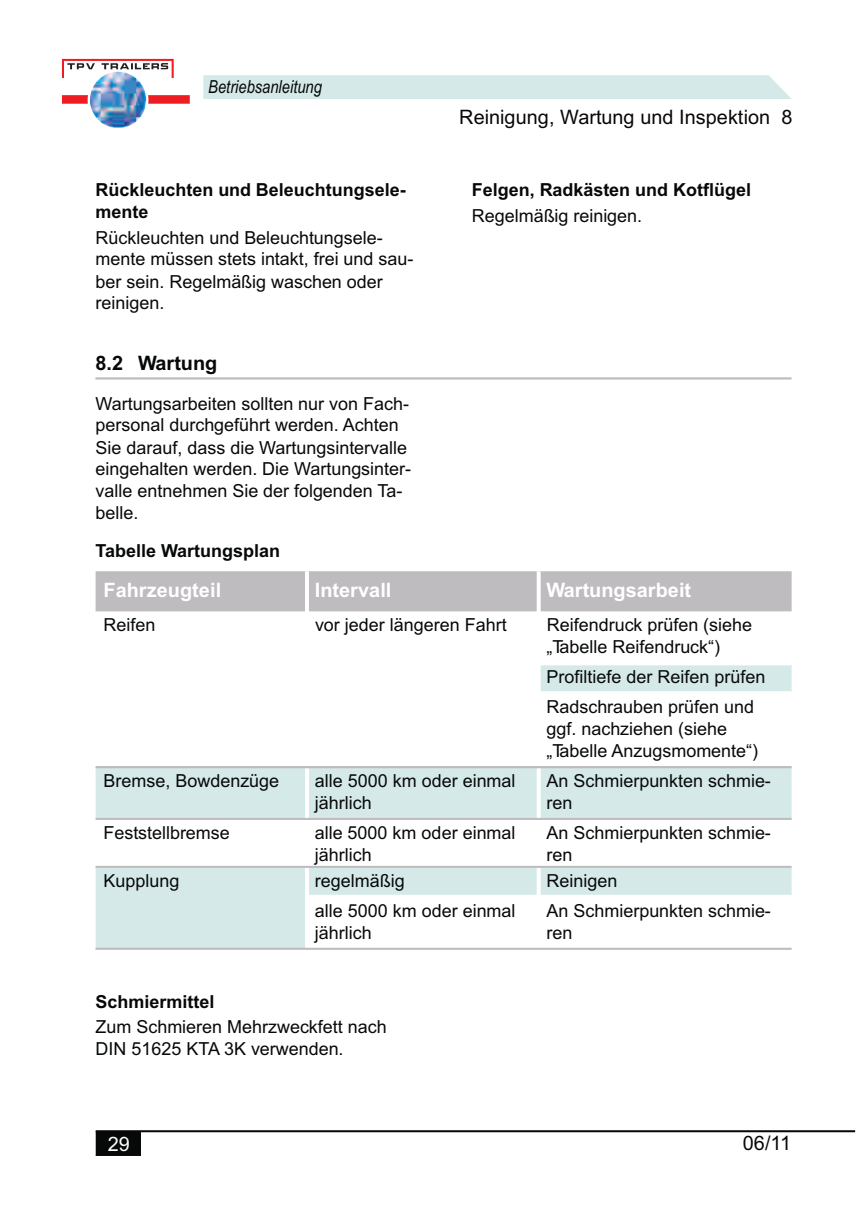
<style>
.page{position:relative;width:862px;height:1214px;background:#fff}
.page>*{position:absolute;margin:0;border:0;box-sizing:border-box;transform-origin:0 0}
.t1{font:19.8px "Arial";color:#070909}
.t2{font:700 19.8px "Arial";color:#fff}
.t3{font:700 19.8px "Arial";color:#070909}
.t4{font:19.8px "Arial";color:#fff}
.t5{font:18px/22px "Arial";color:#070909}
.t6{font:700 18px/22px "Arial";color:#070909}
.t7{font:italic 18px "Arial Narrow";color:#070909}
</style>
<div class="page">
<hr style="left:96px;top:377px;width:695px;height:2px;background:#bfbcbf">
<div style="left:96px;top:571px;width:695px;height:40px;background:#bfbcbf"></div>
<div style="left:540px;top:665px;width:251px;height:26px;background:#d6e9e9"></div>
<div style="left:96px;top:768px;width:695px;height:49px;background:#d6e9e9"></div>
<svg style="left:96px;top:867px;width:695px;height:80px"></svg>
<hr style="left:305px;top:571px;width:4px;height:508px;background:#fff">
<hr style="left:537px;top:571px;width:3px;height:508px;background:#fff">
<hr style="left:96px;top:766px;width:695px;height:2px;background:#bfbcbf">
<hr style="left:96px;top:817px;width:695px;height:2px;background:#bfbcbf">
<hr style="left:96px;top:865px;width:695px;height:2px;background:#bfbcbf">
<svg style="left:309px;top:894px;width:482px;height:4px"></svg>
<hr style="left:96px;top:947px;width:695px;height:2px;background:#bfbcbf">
<div style="left:203px;top:75px;width:588px;height:24px;background:#d6e9e9"></div>
<img style="left:90px;top:72px;width:56px;height:56px;border-radius:50%">
<img style="left:62px;top:59px;width:128px;height:55px">
<svg style="left:96px;top:1132px;width:45px;height:23px"></svg>
<hr style="left:96px;top:1130px;width:759px;height:2px;background:#070909">
<p class="t7" style="left:208px;top:80px;width:115px">Betriebsanleitung</p>
<p class="t6" style="left:96px;top:180px;width:311px">Rückleuchten und Beleuchtungsele&shy;mente</p>
<p class="t5" style="left:96px;top:228px;width:319px">Rückleuchten und Beleuchtungsele&shy;mente müssen stets intakt, frei und sau&shy;ber sein. Regelmäßig waschen oder reinigen.</p>
<p class="t1" style="left:459px;top:109px;width:335px">Reinigung, Wartung und Inspektion 8</p>
<p class="t6" style="left:472px;top:180px;width:281px">Felgen, Radkästen und Kotflügel</p>
<p class="t5" style="left:472px;top:206px;width:172px">Regelmäßig reinigen.</p>
<p class="t3" style="left:96px;top:355px;width:123px">8.2 Wartung</p>
<p class="t5" style="left:96px;top:394px;width:317px">Wartungsarbeiten sollten nur von Fach&shy;personal durchgeführt werden. Achten Sie darauf, dass die Wartungsintervalle eingehalten werden. Die Wartungsinter&shy;valle entnehmen Sie der folgenden Ta&shy;belle.</p>
<p class="t6" style="left:96px;top:541px;width:186px">Tabelle Wartungsplan</p>
<p class="t2" style="left:104px;top:582px;width:119px">Fahrzeugteil</p>
<p class="t2" style="left:315px;top:582px;width:78px">Intervall</p>
<p class="t2" style="left:546px;top:582px;width:146px">Wartungsarbeit</p>
<p class="t5" style="left:104px;top:615px;width:53px">Reifen</p>
<p class="t5" style="left:315px;top:615px;width:193px">vor jeder längeren Fahrt</p>
<p class="t5" style="left:546px;top:615px;width:207px">Reifendruck prüfen (siehe „Tabelle Reifendruck“)</p>
<p class="t5" style="left:546px;top:663px;width:220px;line-height:30px">Profiltiefe der Reifen prüfen<br>Radschrauben prüfen und</p>
<p class="t5" style="left:546px;top:719px;width:213px">ggf. nachziehen (siehe „Tabelle Anzugsmomente“)</p>
<p class="t5" style="left:104px;top:771px;width:177px">Bremse, Bowdenzüge</p>
<p class="t5" style="left:315px;top:771px;width:202px">alle 5000 km oder einmal jährlich</p>
<p class="t5" style="left:546px;top:771px;width:226px">An Schmierpunkten schmie&shy;ren</p>
<p class="t5" style="left:104px;top:823px;width:128px">Feststellbremse</p>
<p class="t5" style="left:315px;top:823px;width:202px">alle 5000 km oder einmal jährlich</p>
<p class="t5" style="left:546px;top:823px;width:226px">An Schmierpunkten schmie&shy;ren</p>
<p class="t5" style="left:104px;top:871px;width:77px">Kupplung</p>
<p class="t5" style="left:315px;top:871px;width:91px">regelmäßig</p>
<p class="t5" style="left:546px;top:871px;width:72px">Reinigen</p>
<p class="t5" style="left:315px;top:900px;width:202px">alle 5000 km oder einmal jährlich</p>
<p class="t5" style="left:546px;top:900px;width:226px">An Schmierpunkten schmie&shy;ren</p>
<p class="t6" style="left:96px;top:991px;width:120px">Schmiermittel</p>
<p class="t5" style="left:96px;top:1017px;width:293px">Zum Schmieren Mehrzweckfett nach<br>DIN 51625 KTA 3K verwenden.</p>
<p class="t4" style="left:108px;top:1135px;width:24px">29</p>
<p class="t1" style="left:743px;top:1134px;width:50px">06/11</p>
</div>
